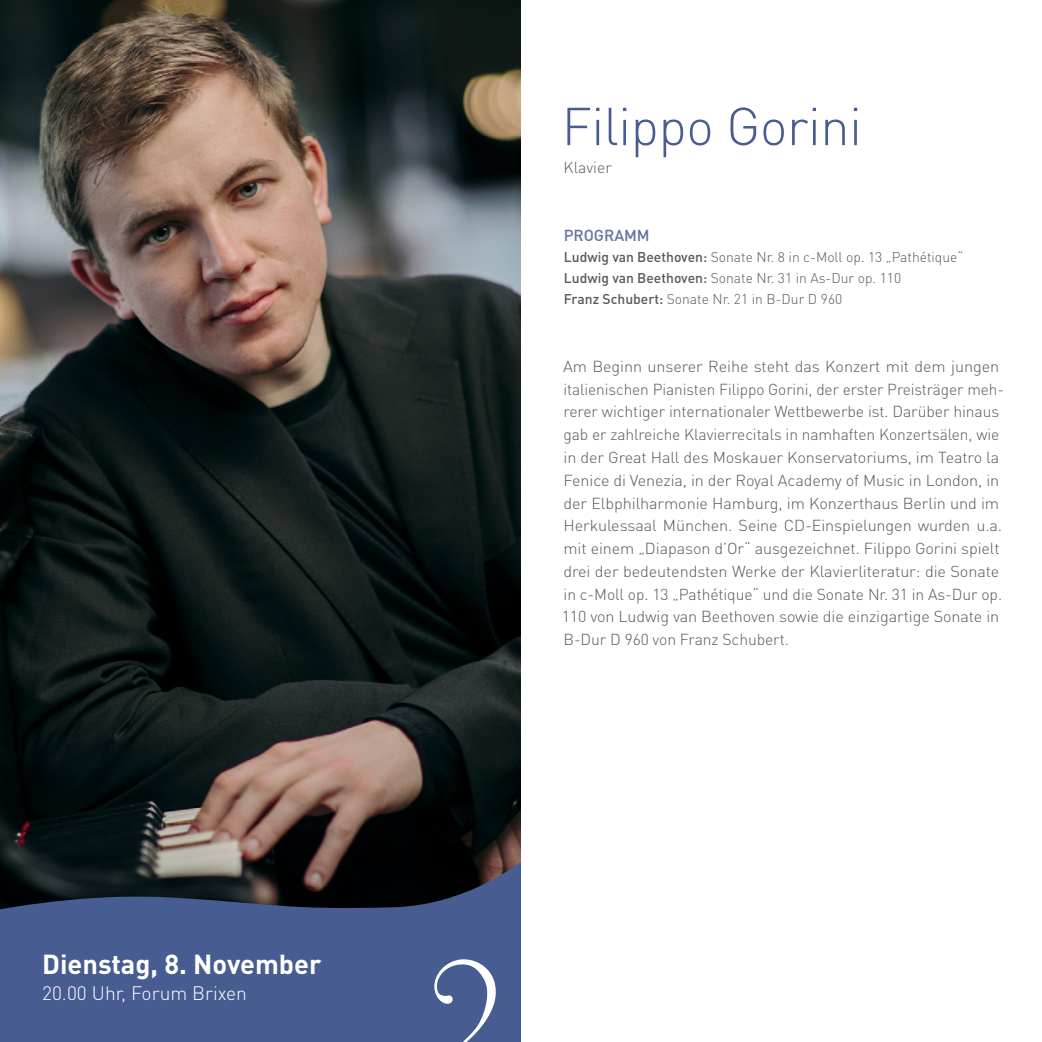
<style>
.page{position:relative;width:1042px;height:1042px;background:#fff}
.page>*{position:absolute;margin:0;border:0;box-sizing:border-box;transform-origin:0 0}
.t1{font:300 52.5px "DIN Pro";letter-spacing:-.01em;color:#475c91}
.t2{font:700 27.12px "DIN Pro";color:#fff}
.t3{font:300 19.25px "DIN Pro";color:#fff}
.t4{font:300 15.75px/22.8px "DIN Pro";letter-spacing:-.005em;color:#57585a}
.t5{font:500 15.75px "DIN Pro";letter-spacing:-.005em;color:#6373a3}
.t6{font:300 14px/20.8px "DIN Pro";color:#57585a}
.s1{font-weight:500}
</style>
<div class="page">
<img style="left:0;top:0;width:521px;height:861px">
<svg style="left:0;top:861px;width:521px;height:181px;background:#3f5079"></svg>
<h2 class="t2" style="left:42px;top:945px;width:281px">Dienstag, 8. November</h2>
<p class="t3" style="left:42px;top:980px;width:206px">20.00 Uhr, Forum Brixen</p>
<h1 class="t1" style="left:561px;top:90px;width:302px">Filippo Gorini</h1>
<p class="t4" style="left:563px;top:155px;width:50px">Klavier</p>
<p class="t5" style="left:564px;top:225px;width:87px">PROGRAMM</p>
<p class="t6" style="left:564px;top:246px;width:401px"><span class="s1">Ludwig van Beethoven:</span> Sonate Nr. 8 in c-Moll op. 13 „Pathétique“<br><span class="s1">Ludwig van Beethoven:</span> Sonate Nr. 31 in As-Dur op. 110<br><span class="s1">Franz Schubert:</span> Sonate Nr. 21 in B-Dur D 960</p>
<p class="t4" style="left:562px;top:354px;width:444px">Am Beginn unserer Reihe steht das Konzert mit dem jungen italienischen Pianisten Filippo Gorini, der erster Preisträger meh&shy;rerer wichtiger internationaler Wettbewerbe ist. Darüber hinaus gab er zahlreiche Klavierrecitals in namhaften Konzertsälen, wie in der Great Hall des Moskauer Konservatoriums, im Teatro la Fenice di Venezia, in der Royal Academy of Music in London, in der Elbphilharmonie Hamburg, im Konzerthaus Berlin und im Herkulessaal München. Seine CD-Einspielungen wurden u.a. mit einem „Diapason d’Or“ ausgezeichnet. Filippo Gorini spielt drei der bedeutendsten Werke der Klavierliteratur: die Sonate in c-Moll op. 13 „Pathétique“ und die Sonate Nr. 31 in As-Dur op.<br>110 von Ludwig van Beethoven sowie die einzigartige Sonate in B-Dur D 960 von Franz Schubert.</p>
</div>
